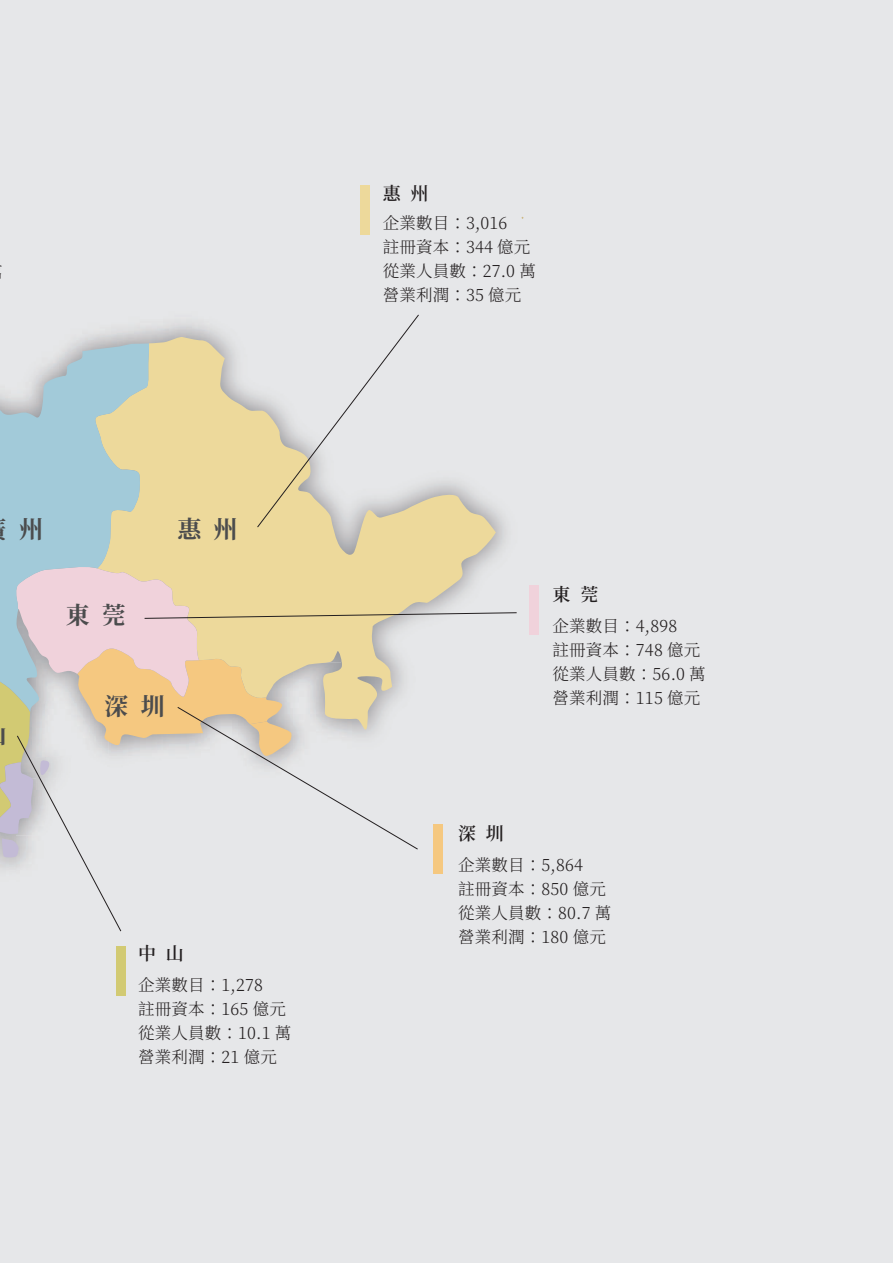
<style>
.page{position:relative;width:893px;height:1263px;background:#e6e7e9}
.page>*{position:absolute;margin:0;border:0;box-sizing:border-box;transform-origin:0 0}
.t1{font:700 24px "Noto Serif CJ Ktc";color:#4b4c4d}
.t2{font:600 18px "Noto Serif CJ Ktc";color:#231f20}
.t3{font:300 16.5px/24px "Noto Serif CJ Ktc";letter-spacing:.01em;color:#231f20}
</style>
<div class="page">
<img style="left:0;top:969px;width:9px;height:54px">
<img style="left:0;top:946px;width:15px;height:23px">
<img style="left:15px;top:938px;width:30px;height:8px">
<img style="left:0;top:932px;width:45px;height:6px">
<svg style="left:0;top:938px;width:15px;height:8px"></svg>
<div style="left:36px;top:277px;width:520px;height:513px;background:#e6e7e9"></div>
<img style="left:0;top:283px;width:210px;height:60px">
<div style="left:360px;top:185px;width:10px;height:50px;background:#edd99b"></div>
<div style="left:529px;top:585px;width:10px;height:50px;background:#f0d2db"></div>
<svg style="left:520px;top:215px;width:5px;height:6px"></svg>
<div style="left:116px;top:945px;width:10px;height:50px;background:#d2ca73"></div>
<svg style="left:95px;top:336px;width:401px;height:229px;background:#e7dab3"></svg>
<svg style="left:0;top:343px;width:150px;height:222px;background:#b6cece"></svg>
<svg style="left:256px;top:314px;width:164px;height:214px;background:#e2dfd6"></svg>
<svg style="left:0;top:565px;width:517px;height:367px;background:#e1dbce"></svg>
<h1 class="t1" style="left:19px;top:515px;width:25px">州</h1>
<h1 class="t1" style="left:178px;top:515px;width:62px">惠 州</h1>
<h1 class="t1" style="left:66px;top:602px;width:62px">東 莞</h1>
<h1 class="t1" style="left:105px;top:692px;width:62px">深 圳</h1>
<p class="t2" style="left:138px;top:943px;width:47px">中 山</p>
<p class="t3" style="left:138px;top:973px;width:155px">企業數目：1,278<br>註冊資本：165 億元從業人員數：10.1 萬營業利潤：21 億元</p>
<p class="t2" style="left:383px;top:183px;width:47px">惠 州</p>
<p class="t3" style="left:383px;top:212px;width:155px">企業數目：3,016<br>註冊資本：344 億元從業人員數：27.0 萬營業利潤：35 億元</p>
<p class="t2" style="left:553px;top:584px;width:47px">東 莞</p>
<p class="t3" style="left:553px;top:614px;width:155px">企業數目：4,898<br>註冊資本：748 億元從業人員數：56.0 萬營業利潤：115 億元</p>
<p class="t2" style="left:458px;top:823px;width:47px">深 圳</p>
<p class="t3" style="left:458px;top:853px;width:155px">企業數目：5,864<br>註冊資本：850 億元從業人員數：80.7 萬營業利潤：180 億元</p>
</div>
